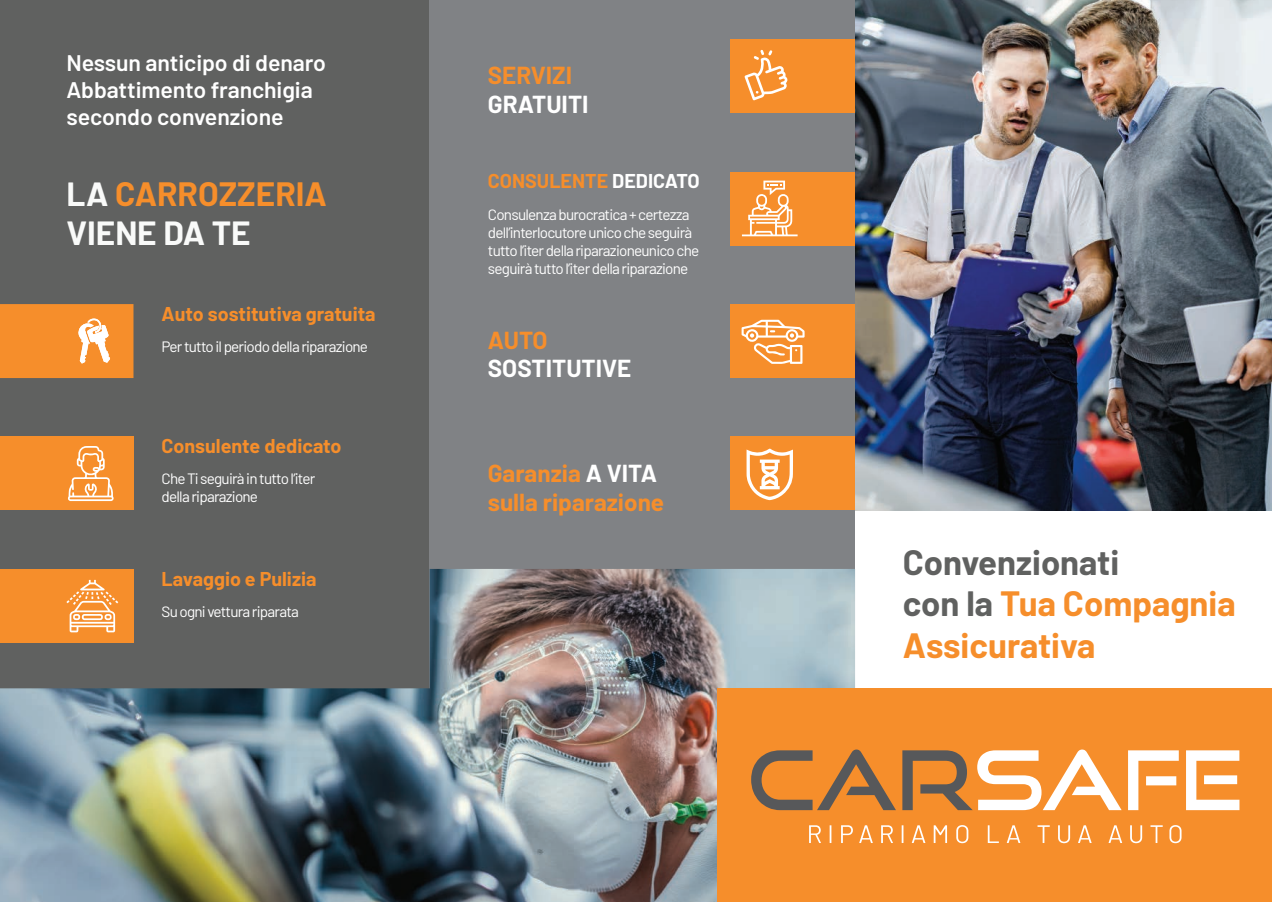
<style>
.page{position:relative;width:1272px;height:902px;background:#fff}
.page>*{position:absolute;margin:0;border:0;box-sizing:border-box;transform-origin:0 0}
.t1{font:700 34.35px/41.2px "Barlow";color:#f68e2b}
.t2{font:700 33px "Barlow";color:#f68e2b}
.t3{font:700 32.7px "Barlow";color:#f9faf9}
.t4{font:700 24px/28.8px "Barlow";color:#f68e2b}
.t5{font:700 24px "Barlow";color:#fff}
.t6{font:600 22.5px/27px "Barlow";letter-spacing:-.005em;color:#fff}
.t7{font:700 19.5px "Barlow";color:#f68e2b}
.t8{font:15px/18px "Barlow";letter-spacing:-.05em;color:#fff}
.s1{font-size:32.7px;color:#f9faf9}
.s2{color:#fff}
.s3{color:#606160}
</style>
<div class="page">
<div style="left:0;top:0;width:429px;height:901px;background:#606160"></div>
<div style="left:0;top:436px;width:133px;height:74px;background:#f68e2b"></div>
<div style="left:429px;top:0;width:426px;height:901px;background:#808285"></div>
<img style="left:2px;top:569px;width:853px;height:330px">
<div style="left:717px;top:688px;width:554px;height:213px;background:#f68e2b"></div>
<svg style="left:2px;top:304px;width:131px;height:74px;background:#f6963a"></svg>
<div style="left:729px;top:436px;width:133px;height:74px;background:#f68e2b"></div>
<div style="left:729px;top:304px;width:133px;height:74px;background:#f68e2b"></div>
<div style="left:729px;top:172px;width:133px;height:73px;background:#f68e2b"></div>
<div style="left:729px;top:39px;width:133px;height:74px;background:#f68e2b"></div>
<svg style="left:751px;top:749px;width:145px;height:61px"></svg>
<svg style="left:902px;top:749px;width:219px;height:61px"></svg>
<svg style="left:1128px;top:750px;width:50px;height:60px"></svg>
<svg style="left:1186px;top:750px;width:53px;height:60px"></svg>
<svg style="left:809px;top:825px;width:12px;height:17px"></svg>
<svg style="left:829px;top:825px;width:2px;height:17px"></svg>
<svg style="left:841px;top:825px;width:11px;height:17px"></svg>
<svg style="left:859px;top:825px;width:13px;height:17px"></svg>
<svg style="left:881px;top:825px;width:12px;height:17px"></svg>
<svg style="left:901px;top:825px;width:2px;height:17px"></svg>
<svg style="left:912px;top:825px;width:13px;height:17px"></svg>
<svg style="left:933px;top:825px;width:14px;height:17px"></svg>
<svg style="left:956px;top:825px;width:12px;height:18px"></svg>
<svg style="left:987px;top:825px;width:11px;height:17px"></svg>
<svg style="left:1007px;top:825px;width:13px;height:17px"></svg>
<svg style="left:1037px;top:825px;width:12px;height:17px"></svg>
<svg style="left:1058px;top:825px;width:12px;height:18px"></svg>
<svg style="left:1078px;top:825px;width:13px;height:17px"></svg>
<svg style="left:1109px;top:825px;width:13px;height:17px"></svg>
<svg style="left:1130px;top:825px;width:12px;height:18px"></svg>
<svg style="left:1150px;top:825px;width:12px;height:17px"></svg>
<svg style="left:1169px;top:825px;width:12px;height:18px"></svg>
<img style="left:855px;top:2px;width:414px;height:508px">
<svg style="left:66px;top:580px;width:52px;height:52px;background:#f8ac64"></svg>
<svg style="left:741px;top:320px;width:63px;height:44px"></svg>
<svg style="left:742px;top:180px;width:55px;height:56px"></svg>
<svg style="left:746px;top:448px;width:47px;height:52px"></svg>
<svg style="left:68px;top:446px;width:46px;height:55px"></svg>
<svg style="left:744px;top:50px;width:43px;height:50px"></svg>
<h3 class="t6" style="left:66px;top:48px;width:261px">Nessun anticipo di denaro<br>Abbattimento franchigia secondo convenzione</h3>
<h2 class="t2" style="left:66px;top:169px;width:262px"><span class="s1">LA</span> CARROZZERIA</h2>
<h3 class="t3" style="left:66px;top:209px;width:186px">VIENE DA TE</h3>
<h3 class="t7" style="left:161px;top:299px;width:215px">Auto sostitutiva gratuita</h3>
<p class="t8" style="left:161px;top:336px;width:208px">Per tutto il periodo della riparazione</p>
<h3 class="t7" style="left:161px;top:432px;width:181px">Consulente dedicato</h3>
<p class="t8" style="left:161px;top:469px;width:155px">Che Ti seguirà in tutto l’iter della riparazione</p>
<h3 class="t7" style="left:161px;top:564px;width:156px">Lavaggio e Pulizia</h3>
<p class="t8" style="left:161px;top:601px;width:139px">Su ogni vettura riparata</p>
<h3 class="t4" style="left:488px;top:59px;width:86px">SERVIZI</h3>
<h3 class="t5" style="left:488px;top:87px;width:102px">GRATUITI</h3>
<h3 class="t7" style="left:488px;top:167px;width:213px">CONSULENTE <span class="s2">DEDICATO</span></h3>
<p class="t8" style="left:488px;top:204px;width:213px">Consulenza burocratica + certezza dell’interlocutore unico che seguirà tutto l’iter della riparazioneunico che seguirà tutto l’iter della riparazione</p>
<h3 class="t4" style="left:488px;top:323px;width:61px">AUTO</h3>
<h3 class="t5" style="left:488px;top:351px;width:145px">SOSTITUTIVE</h3>
<h3 class="t4" style="left:488px;top:457px;width:178px">Garanzia <span class="s2">A VITA </span>sulla riparazione</h3>
<h1 class="t1" style="left:902px;top:539px;width:334px"><span class="s3">Convenzionati<br>con la</span> Tua Compagnia<br>Assicurativa</h1>
</div>
